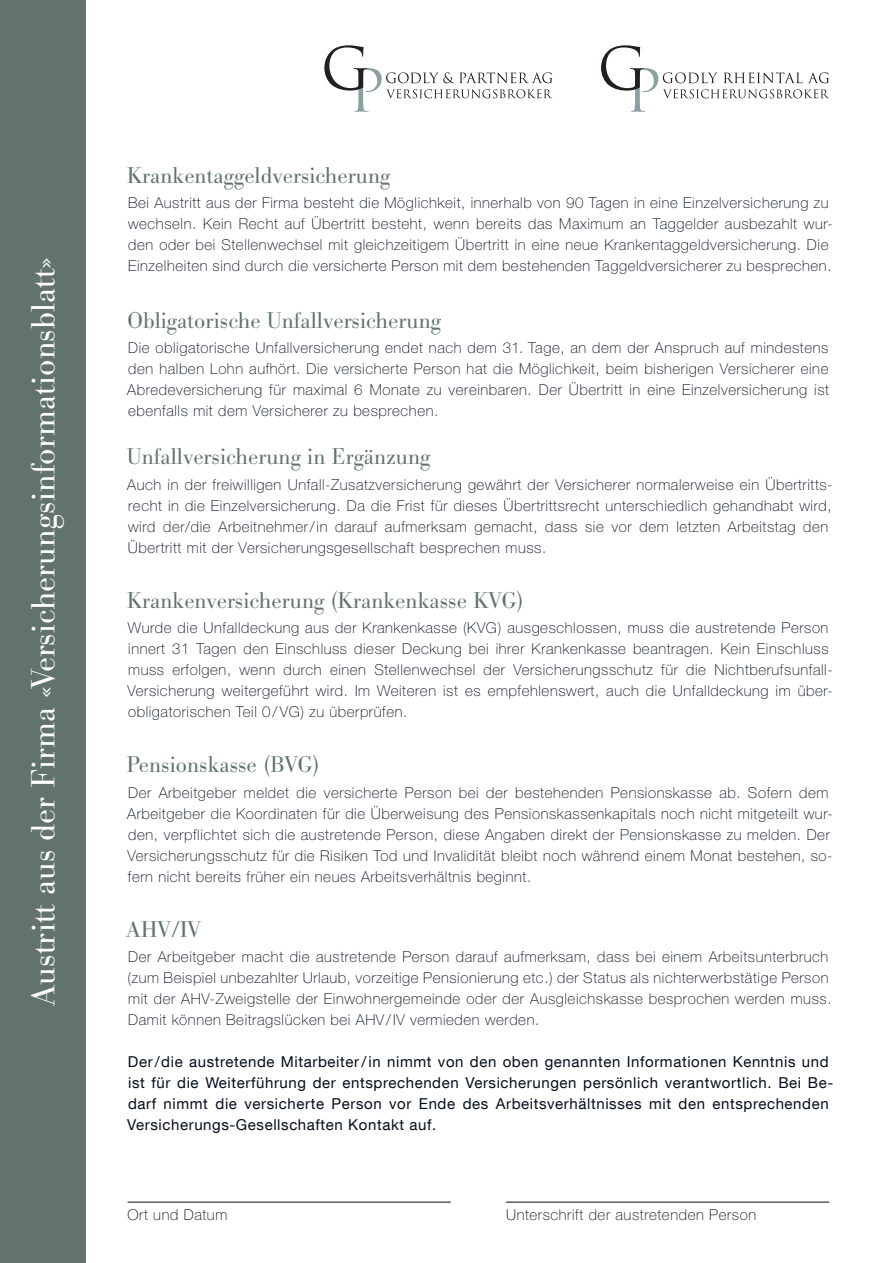
<style>
.page{position:relative;width:893px;height:1263px;background:#fff}
.page>*{position:absolute;margin:0;border:0;box-sizing:border-box;transform-origin:0 0}
.t1{font:300 33px "Bodoni BE";color:#fff}
.t2{font:300 22.5px "Bodoni BE";color:#61736b}
.t3{font:100 15px/21px "Helvetica Neue";letter-spacing:.04em;color:#030d1a}
.t4{font:15px/21px "Helvetica Neue LT Com";letter-spacing:.04em;color:#030d1a}
</style>
<div class="page">
<svg style="left:324px;top:45px;width:229px;height:67px"></svg>
<svg style="left:601px;top:45px;width:228px;height:67px"></svg>
<div style="left:0;top:0;width:85px;height:1263px;background:#61736b"></div>
<hr style="left:128px;top:1202px;width:323px;height:1px;background:#030d1a">
<hr style="left:506px;top:1202px;width:323px;height:1px;background:#030d1a">
<h1 class="t1" style="left:24px;top:1006px;width:750px;rotate:-90deg">Austritt aus der Firma «Versicherungsinformationsblatt»</h1>
<h2 class="t2" style="left:127px;top:162px;width:265px">Krankentaggeldversicherung</h2>
<p class="t3" style="left:128px;top:192px;width:706px">Bei Austritt aus der Firma besteht die Möglichkeit, innerhalb von 90 Tagen in eine Einzelversicherung zu wechseln. Kein Recht auf Übertritt besteht, wenn bereits das Maximum an Taggelder ausbezahlt wur&shy;den oder bei Stellenwechsel mit gleichzeitigem Übertritt in eine neue Krankentaggeldversicherung. Die Einzelheiten sind durch die versicherte Person mit dem bestehenden Taggeldversicherer zu besprechen.</p>
<h2 class="t2" style="left:128px;top:308px;width:315px">Obligatorische Unfallversicherung</h2>
<p class="t3" style="left:127px;top:337px;width:703px;text-align:justify">Die obligatorische Unfallversicherung endet nach dem 31. Tage, an dem der Anspruch auf mindestens den halben Lohn aufhört. Die versicherte Person hat die Möglichkeit, beim bisherigen Versicherer eine Abredeversicherung für maximal 6 Monate zu vereinbaren. Der Übertritt in eine Einzelversicherung ist ebenfalls mit dem Versicherer zu besprechen.</p>
<h2 class="t2" style="left:127px;top:444px;width:305px">Unfallversicherung in Ergänzung</h2>
<p class="t3" style="left:127px;top:474px;width:707px">Auch in der freiwilligen Unfall-Zusatzversicherung gewährt der Versicherer normalerweise ein Übertritts&shy;recht in die Einzelversicherung. Da die Frist für dieses Übertrittsrecht unterschiedlich gehandhabt wird, wird der/die Arbeitnehmer/in darauf aufmerksam gemacht, dass sie vor dem letzten Arbeitstag den Übertritt mit der Versicherungsgesellschaft besprechen muss.</p>
<h2 class="t2" style="left:127px;top:587px;width:399px">Krankenversicherung (Krankenkasse KVG)</h2>
<p class="t3" style="left:127px;top:617px;width:707px">Wurde die Unfalldeckung aus der Krankenkasse (KVG) ausgeschlossen, muss die austretende Person innert 31 Tagen den Einschluss dieser Deckung bei ihrer Krankenkasse beantragen. Kein Einschluss muss erfolgen, wenn durch einen Stellenwechsel der Versicherungsschutz für die Nichtberufsunfall-Versicherung weitergeführt wird. Im Weiteren ist es empfehlenswert, auch die Unfalldeckung im über&shy;obligatorischen Teil 0/ VG) zu überprüfen.</p>
<h2 class="t2" style="left:127px;top:752px;width:195px">Pensionskasse (BVG)</h2>
<p class="t3" style="left:127px;top:782px;width:707px">Der Arbeitgeber meldet die versicherte Person bei der bestehenden Pensionskasse ab. Sofern dem Arbeitgeber die Koordinaten für die Überweisung des Pensionskassenkapitals noch nicht mitgeteilt wur&shy;den, verpflichtet sich die austretende Person, diese Angaben direkt der Pensionskasse zu melden. Der Versicherungsschutz für die Risiken Tod und Invalidität bleibt noch während einem Monat bestehen, so&shy;fern nicht bereits früher ein neues Arbeitsverhältnis beginnt.</p>
<h2 class="t2" style="left:126px;top:916px;width:77px">AHV/IV</h2>
<p class="t3" style="left:128px;top:946px;width:705px">Der Arbeitgeber macht die austretende Person darauf aufmerksam, dass bei einem Arbeitsunterbruch (zum Beispiel unbezahlter Urlaub, vorzeitige Pensionierung etc.) der Status als nichterwerbstätige Person mit der AHV-Zweigstelle der Einwohnergemeinde oder der Ausgleichskasse besprochen werden muss.<br>Damit können Beitragslücken bei AHV/IV vermieden werden.</p>
<p class="t4" style="left:127px;top:1051px;width:707px">Der/die austretende Mitarbeiter /in nimmt von den oben genannten Informationen Kenntnis und ist für die Weiterführung der entsprechenden Versicherungen persönlich verantwortlich. Bei Be&shy;darf nimmt die versicherte Person vor Ende des Arbeitsverhältnisses mit den entsprechenden Versicherungs-Gesellschaften Kontakt auf.</p>
<p class="t3" style="left:128px;top:1204px;width:101px">Ort und Datum</p>
<p class="t3" style="left:506px;top:1204px;width:252px">Unterschrift der austretenden Person</p>
</div>
